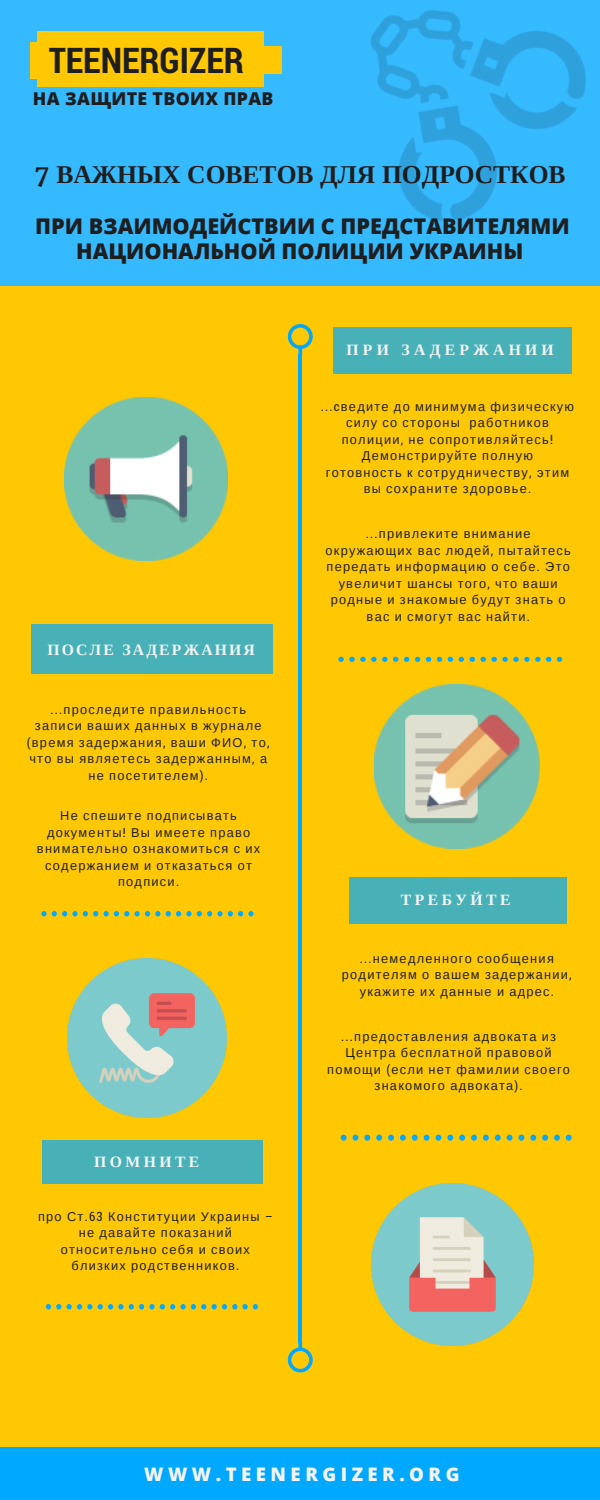
<style>
.page{position:relative;width:600px;height:1500px;background:#fff}
.page>*{position:absolute;margin:0;border:0;box-sizing:border-box;transform-origin:0 0}
.t1{font:700 35.4px "Roboto Condensed";color:#1e1e1e}
.t2{font:700 25.5px "Liberation Serif";color:#1e1e1e}
.t3{font:800 21.6px/25.5px "Open Sans";color:#1e1e1e;text-align:center}
.t4{font:800 18.7px "Open Sans";letter-spacing:.24em;color:#f4f4f4}
.t5{font:800 17.7px "Open Sans";letter-spacing:.02em;color:#1e1e1e}
.t6{font:700 15.7px "Liberation Serif";letter-spacing:.22em;color:#f4f4f4}
.t7{font:700 15.7px "Liberation Serif";letter-spacing:.135em;color:#f4f4f4}
.t8{font:700 15.7px "Liberation Serif";letter-spacing:.27em;color:#f4f4f4}
.t9{font:12.8px/16.5px "Liberation Sans";letter-spacing:.1em;color:#1e1e1e;text-align:center}
.s1{font-family:"Merriweather"}
.s2{font-family:"Roboto Condensed"}
</style>
<div class="page">
<div style="left:0;top:0;width:600px;height:547px;background:#36baff"></div>
<div style="left:0;top:286px;width:600px;height:1214px;background:#ffc803"></div>
<div style="left:32px;top:624px;width:241px;height:49px;background:#48b1b7"></div>
<hr style="left:298px;top:354px;width:4px;height:989px;background:#00a8ff">
<svg style="left:288px;top:1342px;width:25px;height:30px"></svg>
<svg style="left:288px;top:324px;width:25px;height:32px"></svg>
<svg style="left:404px;top:657px;width:5px;height:5px"></svg>
<svg style="left:426px;top:657px;width:5px;height:5px"></svg>
<svg style="left:437px;top:657px;width:5px;height:5px"></svg>
<svg style="left:338px;top:657px;width:60px;height:5px"></svg>
<svg style="left:415px;top:657px;width:5px;height:5px"></svg>
<svg style="left:459px;top:657px;width:5px;height:5px"></svg>
<svg style="left:470px;top:657px;width:5px;height:5px"></svg>
<svg style="left:448px;top:657px;width:5px;height:5px"></svg>
<svg style="left:481px;top:657px;width:70px;height:5px"></svg>
<svg style="left:557px;top:657px;width:5px;height:5px"></svg>
<svg style="left:400px;top:1135px;width:6px;height:6px"></svg>
<svg style="left:412px;top:1135px;width:6px;height:6px"></svg>
<svg style="left:388px;top:1135px;width:6px;height:6px"></svg>
<svg style="left:436px;top:1135px;width:5px;height:6px"></svg>
<svg style="left:341px;top:1135px;width:6px;height:6px"></svg>
<svg style="left:447px;top:1135px;width:6px;height:6px"></svg>
<svg style="left:353px;top:1135px;width:5px;height:6px"></svg>
<svg style="left:364px;top:1135px;width:6px;height:6px"></svg>
<svg style="left:376px;top:1135px;width:6px;height:6px"></svg>
<svg style="left:424px;top:1135px;width:6px;height:6px"></svg>
<svg style="left:519px;top:1135px;width:5px;height:6px"></svg>
<svg style="left:530px;top:1135px;width:6px;height:6px"></svg>
<svg style="left:542px;top:1135px;width:6px;height:6px"></svg>
<svg style="left:554px;top:1135px;width:6px;height:6px"></svg>
<svg style="left:507px;top:1135px;width:6px;height:6px"></svg>
<svg style="left:471px;top:1135px;width:6px;height:6px"></svg>
<svg style="left:483px;top:1135px;width:6px;height:6px"></svg>
<svg style="left:459px;top:1135px;width:6px;height:6px"></svg>
<svg style="left:495px;top:1135px;width:6px;height:6px"></svg>
<svg style="left:566px;top:1135px;width:6px;height:6px"></svg>
<svg style="left:46px;top:1304px;width:15px;height:5px"></svg>
<svg style="left:67px;top:1304px;width:25px;height:5px"></svg>
<svg style="left:212px;top:1304px;width:25px;height:5px"></svg>
<svg style="left:98px;top:1304px;width:77px;height:5px"></svg>
<svg style="left:181px;top:1304px;width:25px;height:5px"></svg>
<svg style="left:243px;top:1304px;width:15px;height:5px"></svg>
<div style="left:333px;top:327px;width:238px;height:47px;background:#48b1b7"></div>
<div style="left:350px;top:878px;width:217px;height:46px;background:#48b1b7"></div>
<div style="left:42px;top:1140px;width:220px;height:44px;background:#48b1b7"></div>
<div style="left:38px;top:32px;width:226px;height:55px;background:#ffc803"></div>
<div style="left:30px;top:42px;width:43px;height:37px;background:#ffc803"></div>
<div style="left:246px;top:46px;width:36px;height:28px;background:#ffc803"></div>
<svg style="left:41px;top:911px;width:57px;height:5px"></svg>
<svg style="left:104px;top:911px;width:25px;height:5px"></svg>
<svg style="left:135px;top:911px;width:25px;height:5px"></svg>
<svg style="left:166px;top:911px;width:88px;height:5px"></svg>
<img style="left:370px;top:10px;width:216px;height:211px">
<div style="left:0;top:1448px;width:600px;height:52px;background:#00a8ff"></div>
<img style="left:375px;top:684px;width:165px;height:165px">
<img style="left:67px;top:958px;width:159px;height:160px">
<img style="left:64px;top:398px;width:164px;height:163px">
<img style="left:371px;top:1184px;width:162px;height:162px">
<h1 class="t1" style="left:49px;top:36px;width:197px">TEENERGIZER</h1>
<h3 class="t5" style="left:33px;top:86px;width:242px">НА ЗАЩИТЕ ТВОИХ ПРАВ</h3>
<h2 class="t2" style="left:34px;top:160px;width:533px"><span class="s1">7</span> ВАЖНЫХ СОВЕТОВ ДЛЯ ПОДРОСТКОВ</h2>
<h3 class="t3" style="left:35px;top:213px;width:536px">ПРИ ВЗАИМОДЕЙСТВИИ С ПРЕДСТАВИТЕЛЯМИ<br>НАЦИОНАЛЬНОЙ ПОЛИЦИИ УКРАИНЫ</h3>
<p class="t8" style="left:346px;top:341px;width:209px">ПРИ ЗАДЕРЖАНИИ</p>
<p class="t9" style="left:321px;top:398px;width:255px"><span class="s2">...c</span>ведите до минимума физическую силу со стороны работников полиции<span class="s2">,</span> не сопротивляйтесь<span class="s2">!<br></span>Демонстрируйте полную<br>готовность к сотрудничеству<span class="s2">,</span> этим вы сохраните здоровье<span class="s2">.</span></p>
<p class="t7" style="left:47px;top:641px;width:209px">ПОСЛЕ ЗАДЕРЖАНИЯ</p>
<p class="t9" style="left:27px;top:701px;width:244px"><span class="s2">...</span>проследите правильность записи ваших данных в журнале <span class="s2">(</span>время задержания<span class="s2">,</span> ваши ФИО<span class="s2">,</span> то<span class="s2">, </span>что вы являетесь задержанным<span class="s2">,</span> а не посетителем<span class="s2">).</span></p>
<p class="t9" style="left:37px;top:808px;width:225px">Не спешите подписывать документы<span class="s2">!</span> Вы имеете право внимательно ознакомиться с их содержанием и отказаться от подписи<span class="s2">.</span></p>
<p class="t6" style="left:94px;top:1153px;width:107px">ПОМНИТЕ</p>
<p class="t9" style="left:38px;top:1208px;width:236px">про Ст<span class="s2">.63</span> Конституции Украины <span class="s2">– </span>не давайте показаний относительно себя и своих близких родственников<span class="s2">.</span></p>
<p class="t9" style="left:326px;top:526px;width:247px"><span class="s2">...</span>привлеките внимание окружающих вас людей<span class="s2">,</span> пытайтесь передать информацию о себе<span class="s2">.</span> Это увеличит шансы того<span class="s2">,</span> что ваши родные и знакомые будут знать о вас и смогут вас найти<span class="s2">.</span></p>
<p class="t6" style="left:401px;top:891px;width:111px">ТРЕБУЙТЕ</p>
<p class="t9" style="left:342px;top:950px;width:231px"><span class="s2">...</span>немедленного сообщения родителям о вашем задержании<span class="s2">, </span>укажите их данные и адрес<span class="s2">.</span></p>
<p class="t9" style="left:327px;top:1028px;width:244px"><span class="s2">...</span>предоставления адвоката из<br>Центра бесплатной правовой помощи <span class="s2">(</span>если нет фамилии своего знакомого адвоката<span class="s2">).</span></p>
<h3 class="t4" style="left:144px;top:1461px;width:317px">WWW.TEENERGIZER.ORG</h3>
</div>
